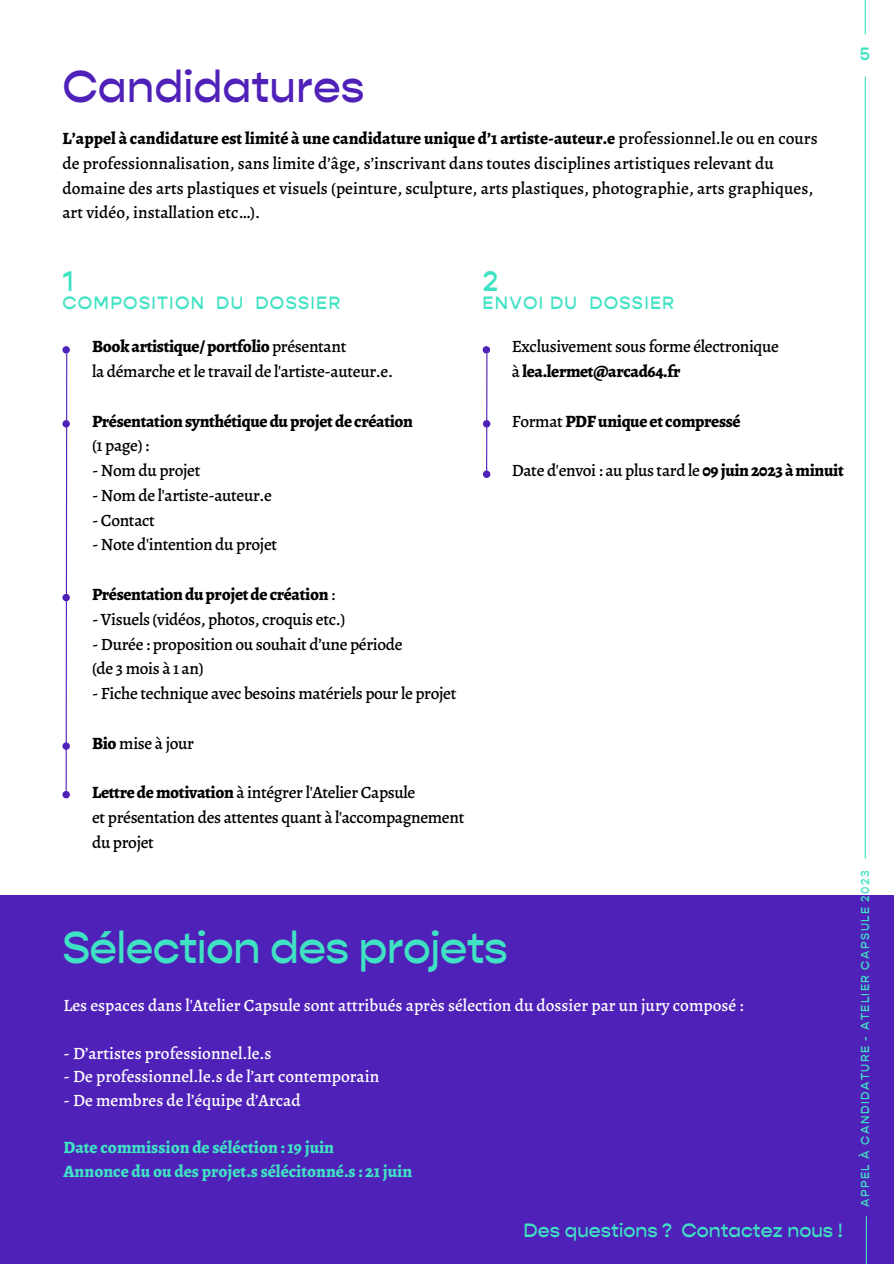
<style>
.page{position:relative;width:894px;height:1264px;background:#fff}
.page>*{position:absolute;margin:0;border:0;box-sizing:border-box;transform-origin:0 0}
.t1{font:500 45px "Gopher";letter-spacing:-.015em;color:#3fe2c3}
.t2{font:500 45px "Gopher";color:#5021b9}
.t3{font:500 28.5px "Gopher";color:#3fe2c3}
.t4{font:500 19.5px "Gopher";color:#3fe2c3}
.t5{font:500 18px "Gopher";letter-spacing:.07em;color:#3fe2c3}
.t6{font:500 17.25px/24.8px "Alegreya";letter-spacing:-.02em;color:#000}
.t7{font:500 17.25px/24.8px "Alegreya";color:#000}
.t8{font:500 17.25px "Alegreya";color:#fff}
.t9{font:800 17.25px "Alegreya";letter-spacing:-.02em;color:#000}
.t10{font:800 17.25px/23.7px "Alegreya";color:#3fe2c3}
.t11{font:500 11.7px "Gopher";letter-spacing:.125em;color:#3fe2c3}
.s1{font-weight:800}
.s2{font-weight:500}
</style>
<div class="page">
<hr style="left:864px;top:77px;width:1px;height:781px;background:#3fe2c3">
<div style="left:0;top:895px;width:892px;height:368px;background:#5021b9"></div>
<hr style="left:865px;top:1216px;width:1px;height:47px;background:#3fe2c3">
<hr style="left:864px;top:0;width:1px;height:34px;background:#3fe2c3">
<svg style="left:65px;top:353px;width:3px;height:438px"></svg>
<div style="left:62px;top:346px;width:8px;height:7px;background:#5021b9;border-radius:50%"></div>
<div style="left:62px;top:420px;width:8px;height:7px;background:#5021b9;border-radius:50%"></div>
<div style="left:62px;top:594px;width:8px;height:7px;background:#5021b9;border-radius:50%"></div>
<div style="left:62px;top:742px;width:8px;height:7px;background:#5021b9;border-radius:50%"></div>
<div style="left:62px;top:791px;width:8px;height:7px;background:#5021b9;border-radius:50%"></div>
<hr style="left:486px;top:353px;width:1px;height:124px;background:#5021b9">
<div style="left:482px;top:346px;width:8px;height:7px;background:#5021b9;border-radius:50%"></div>
<div style="left:483px;top:470px;width:7px;height:8px;background:#5021b9;border-radius:50%"></div>
<div style="left:483px;top:420px;width:7px;height:7px;background:#5021b9;border-radius:50%"></div>
<h1 class="t2" style="left:62px;top:67px;width:303px">Candidatures</h1>
<p class="t7" style="left:62px;top:126px;width:756px"><span class="s1">L’appel à candidature est limité à une candidature unique d’1 artiste-auteur.e</span> professionnel.le ou en cours de professionnalisation, sans limite d’âge, s’inscrivant dans toutes disciplines artistiques relevant du domaine des arts plastiques et visuels (peinture, sculpture, arts plastiques, photographie, arts graphiques, art vidéo, installation etc…).</p>
<p class="t5" style="left:859px;top:46px;width:12px">5</p>
<h2 class="t3" style="left:62px;top:268px;width:13px">1</h2>
<h2 class="t3" style="left:482px;top:268px;width:17px">2</h2>
<p class="t5" style="left:482px;top:295px;width:193px">ENVOI DU DOSSIER</p>
<p class="t5" style="left:62px;top:295px;width:279px">COMPOSITION DU DOSSIER</p>
<p class="t6" style="left:92px;top:334px;width:302px"><span class="s1">Bookartistique/portfolio</span>présentant<br>la démarche et le travail de l'artiste-auteur.e.</p>
<p class="t9" style="left:92px;top:409px;width:322px">Présentationsynthétiqueduprojetde création</p>
<p class="t6" style="left:92px;top:433px;width:59px">(1 page) :</p>
<p class="t6" style="left:92px;top:458px;width:110px">- Nom du projet</p>
<p class="t6" style="left:92px;top:482px;width:181px">- Nom de l'artiste-auteur.e</p>
<p class="t6" style="left:92px;top:507px;width:64px">- Contact</p>
<p class="t6" style="left:92px;top:532px;width:187px">- Note d'intention du projet</p>
<p class="t9" style="left:92px;top:582px;width:244px">Présentationduprojetde création <span class="s2">:</span></p>
<p class="t6" style="left:92px;top:606px;width:254px">- Visuels (vidéos, photos, croquis etc.)</p>
<p class="t6" style="left:92px;top:631px;width:312px">- Durée : proposition ou souhait d’une période (de 3 mois à 1 an)</p>
<p class="t6" style="left:92px;top:681px;width:366px">- Fiche technique avec besoins matériels pour le projet</p>
<p class="t6" style="left:92px;top:730px;width:103px"><span class="s1">Bio</span> mise à jour</p>
<p class="t6" style="left:92px;top:780px;width:374px"><span class="s1">Lettredemotivation</span> à intégrer l'Atelier Capsule<br>et présentation des attentes quant à l'accompagnement du projet</p>
<p class="t6" style="left:511px;top:334px;width:269px">Exclusivement sous forme électronique à <span class="s1">lea.lermet@arcad64.fr</span></p>
<p class="t9" style="left:511px;top:409px;width:230px"><span class="s2">Format</span> PDFunique et compressé</p>
<p class="t6" style="left:511px;top:458px;width:333px">Date d'envoi : au plus tard le <span class="s1">09 juin2023àminuit</span></p>
<h1 class="t1" style="left:62px;top:928px;width:447px">Sélection des projets</h1>
<p class="t8" style="left:63px;top:993px;width:681px">Les espaces dans l'Atelier Capsule sont attribués après sélection du dossier par un jury composé :</p>
<p class="t8" style="left:63px;top:1041px;width:210px">- D’artistes professionnel.le.s</p>
<p class="t8" style="left:63px;top:1064px;width:317px">- De professionnel.le.s de l’art contemporain</p>
<p class="t8" style="left:63px;top:1088px;width:239px">- De membres de l’équipe d’Arcad</p>
<p class="t10" style="left:63px;top:1135px;width:350px">Date commission de séléction : 19 juin<br>Annonce du ou des projet.s sélécitonné.s : 21 juin</p>
<p class="t4" style="left:523px;top:1221px;width:321px">Des questions ? Contactez nous !</p>
<p class="t11" style="left:859px;top:1207px;width:338px;rotate:-90deg">APPEL À CANDIDATURE - ATELIER CAPSULE 2023</p>
</div>
